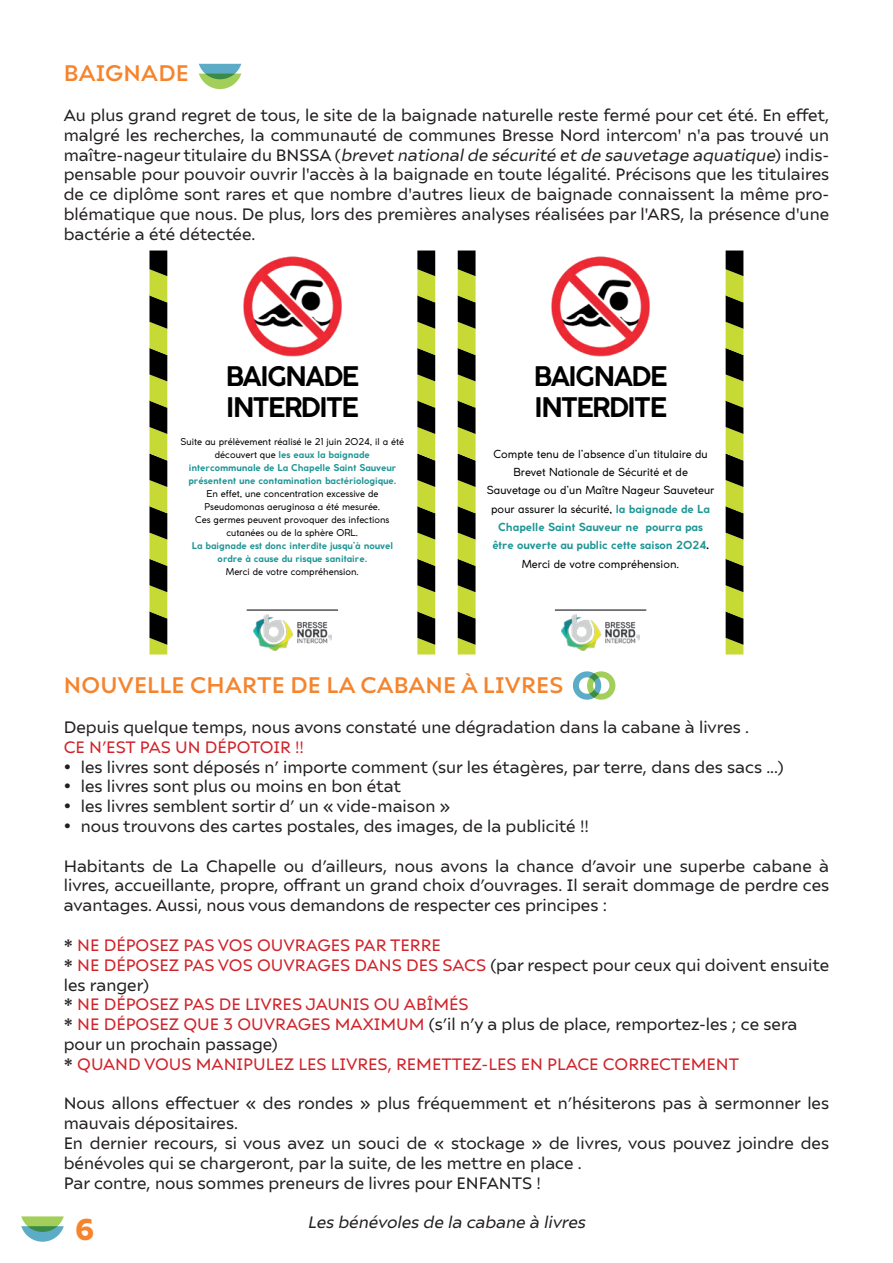
<style>
.page{position:relative;width:893px;height:1263px;background:#fff}
.page>*{position:absolute;margin:0;border:0;box-sizing:border-box;transform-origin:0 0}
.t1{font:900 30px "Ariana Pro";color:#f5842d}
.t2{font:700 26.7px/31px "Coco Gothic";letter-spacing:-.045em;color:#000001}
.t3{font:500 22.5px "Ariana Pro";letter-spacing:.01em;color:#f5842d}
.t4{font:16.5px/19.8px "Ariana Pro";color:#231f20;text-align:justify}
.t5{font:16.5px/19.8px "Ariana Pro";color:#d1232a}
.t6{font:italic 16.5px "Ariana Pro";color:#231f20}
.t7{font:10.95px/18.3px "Coco Gothic";color:#000001;text-align:center}
.t8{font:700 9.3px/13px "Coco Gothic";color:#1e9595;text-align:center}
.t9{font:9.3px/13px "Coco Gothic";color:#000001;text-align:center}
.s1{font-style:italic}
.s2{font-weight:400;color:#000001}
.s3{font-weight:700;color:#1e9595}
.s4{font-weight:700}
.s5{color:#231f20}
</style>
<div class="page">
<svg style="left:21px;top:1216px;width:43px;height:26px"></svg>
<div style="left:573px;top:671px;width:28px;height:29px;border:6px solid #5dacc7;border-radius:50%"></div>
<div style="left:587px;top:671px;width:28px;height:29px;border:6px solid #a2cf5a;border-radius:50%"></div>
<svg style="left:199px;top:64px;width:42px;height:25px"></svg>
<svg style="left:149px;top:250px;width:18px;height:404px;background:#666f22"></svg>
<svg style="left:417px;top:250px;width:18px;height:404px;background:#656e20"></svg>
<img style="left:253px;top:614px;width:78px;height:37px">
<hr style="left:247px;top:609px;width:91px;height:1px;background:#000001">
<img style="left:243px;top:256px;width:99px;height:101px">
<svg style="left:458px;top:250px;width:18px;height:404px;background:#666e21"></svg>
<svg style="left:726px;top:250px;width:17px;height:404px;background:#626a1b"></svg>
<img style="left:561px;top:614px;width:79px;height:37px">
<hr style="left:555px;top:609px;width:91px;height:1px;background:#000001">
<img style="left:551px;top:256px;width:99px;height:101px">
<h3 class="t3" style="left:64px;top:58px;width:126px">BAIGNADE</h3>
<p class="t4" style="left:64px;top:104px;width:767px">Au plus grand regret de tous, le site de la baignade naturelle reste fermé pour cet été. En effet, malgré les recherches, la communauté de communes Bresse Nord intercom' n'a pas trouvé un maître-nageur titulaire du BNSSA (<span class="s1">brevet national de sécurité et de sauvetage aquatique</span>) indis&shy;pensable pour pouvoir ouvrir l'accès à la baignade en toute légalité. Précisons que les titulaires de ce diplôme sont rares et que nombre d'autres lieux de baignade connaissent la même pro&shy;blématique que nous. De plus, lors des premières analyses réalisées par l'ARS, la présence d'une bactérie a été détectée.</p>
<h2 class="t2" style="left:226px;top:361px;width:135px">BAIGNADE<br>INTERDITE</h2>
<p class="t8" style="left:181px;top:435px;width:225px"><span class="s2">Suite au prélèvement réalisé le 21 juin 2024, il a été découvert que</span> les eaux la baignade intercommunale de La Chapelle Saint Sauveur présentent une contamination bactériologique.</p>
<p class="t9" style="left:195px;top:487px;width:196px">En effet, une concentration excessive de Pseudomonas aeruginosa a été mesurée.<br>Ces germes peuvent provoquer des infections cutanées ou de la sphère ORL.</p>
<p class="t8" style="left:192px;top:539px;width:203px">La baignade est donc interdite jusqu’à nouvel ordre à cause du risque sanitaire.</p>
<p class="t9" style="left:226px;top:565px;width:135px">Merci de votre compréhension.</p>
<h2 class="t2" style="left:534px;top:361px;width:135px">BAIGNADE<br>INTERDITE</h2>
<p class="t7" style="left:487px;top:444px;width:229px">Compte tenu de l’absence d’un titulaire du Brevet Nationale de Sécurité et de Sauvetage ou d’un Maître Nageur Sauveteur pour assurer la sécurité, <span class="s3">la baignade de La Chapelle Saint Sauveur ne pourra pas être ouverte au public cette saison 2024</span><span class="s4">.<br></span>Merci de votre compréhension.</p>
<h3 class="t3" style="left:64px;top:670px;width:501px">NOUVELLE CHARTE DE LA CABANE À LIVRES</h3>
<p class="t4" style="left:64px;top:716px;width:687px">Depuis quelque temps, nous avons constaté une dégradation dans la cabane à livres .</p>
<p class="t5" style="left:64px;top:736px;width:242px">CE N’EST PAS UN DÉPOTOIR !!</p>
<p class="t4" style="left:64px;top:756px;width:721px">• les livres sont déposés n’ importe comment (sur les étagères, par terre, dans des sacs ...)</p>
<p class="t4" style="left:64px;top:776px;width:339px">• les livres sont plus ou moins en bon état</p>
<p class="t4" style="left:64px;top:796px;width:388px">• les livres semblent sortir d’ un « vide-maison »</p>
<p class="t4" style="left:64px;top:815px;width:527px">• nous trouvons des cartes postales, des images, de la publicité !!</p>
<p class="t4" style="left:64px;top:855px;width:767px">Habitants de La Chapelle ou d’ailleurs, nous avons la chance d’avoir une superbe cabane à livres, accueillante, propre, offrant un grand choix d’ouvrages. Il serait dommage de perdre ces avantages. Aussi, nous vous demandons de respecter ces principes :</p>
<p class="t5" style="left:64px;top:934px;width:767px"><span class="s5">*</span> NE DÉPOSEZ PAS VOS OUVRAGES PAR TERRE<br><span class="s5">*</span> NE DÉPOSEZ PAS VOS OUVRAGES DANS DES SACS <span class="s5">(par respect pour ceux qui doivent ensuite les ranger)<br>*</span> NE DÉPOSEZ PAS DE LIVRES JAUNIS OU ABÎMÉS<br><span class="s5">*</span> NE DÉPOSEZ QUE 3 OUVRAGES MAXIMUM <span class="s5">(s’il n’y a plus de place, remportez-les ; ce sera pour un prochain passage)<br>*</span> QUAND VOUS MANIPULEZ LES LIVRES, REMETTEZ-LES EN PLACE CORRECTEMENT</p>
<p class="t4" style="left:64px;top:1093px;width:767px;text-align:left">Nous allons effectuer « des rondes » plus fréquemment et n’hésiterons pas à sermonner les mauvais dépositaires.<br>En dernier recours, si vous avez un souci de « stockage » de livres, vous pouvez joindre des bénévoles qui se chargeront, par la suite, de les mettre en place .<br>Par contre, nous sommes preneurs de livres pour ENFANTS !</p>
<p class="t6" style="left:308px;top:1211px;width:279px">Les bénévoles de la cabane à livres</p>
<h1 class="t1" style="left:75px;top:1207px;width:21px">6</h1>
</div>
